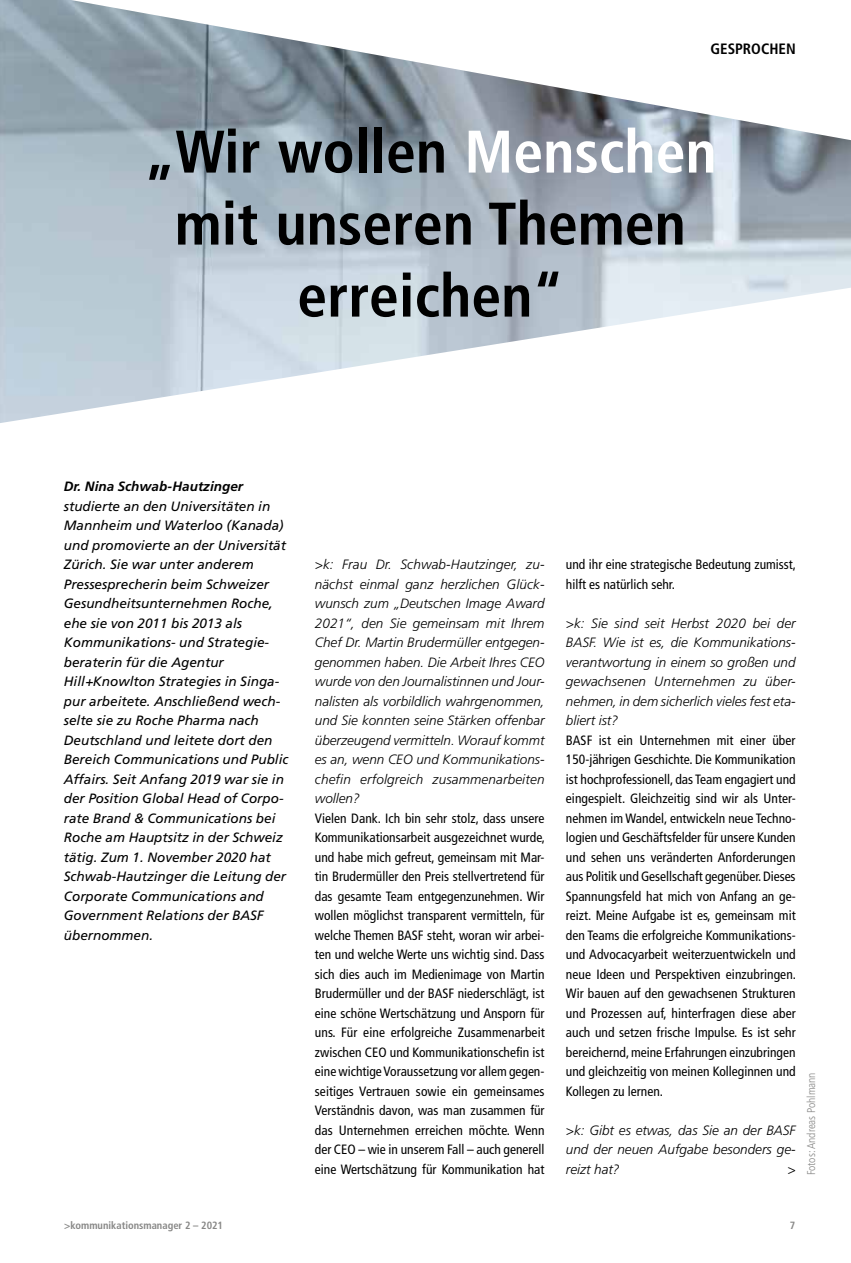
<style>
.page{position:relative;width:851px;height:1263px;background:#fff}
.page>*{position:absolute;margin:0;border:0;box-sizing:border-box;transform-origin:0 0}
.t1{font:700 condensed 60px/72px "Frutiger LT Std";color:#000;text-align:center}
.t2{font:700 condensed 15px "Frutiger LT Std";color:#000}
.t3{font:condensed 13.5px/19.5px "Frutiger LT Std";color:#000;text-align:justify}
.t4{font:italic 300 13.5px/19.5px "Frutiger LT Std";color:#000;text-align:justify}
.t5{font:italic 13.5px/19.5px "Frutiger LT Std";color:#000}
.t6{font:italic 700 13.5px "Frutiger LT Std";color:#000}
.t7{font:300 condensed 11.25px "Frutiger LT Std";color:#878786}
.t8{font:700 condensed 10.5px "Frutiger LT Std";color:#878786}
.s1{color:#fff}
</style>
<div class="page">
<img style="left:1px;top:0;width:849px;height:423px">
<img style="left:0;top:0;width:1px;height:1263px">
<p class="t2" style="left:710px;top:40px;width:87px">GESPROCHEN</p>
<h1 class="t1" style="left:144px;top:116px;width:574px">„Wir wollen <span class="s1">Menschen </span>mit unseren Themen erreichen“</h1>
<p class="t6" style="left:64px;top:479px;width:181px">Dr. Nina Schwab-Hautzinger</p>
<p class="t5" style="left:64px;top:496px;width:226px">studierte an den Universitäten in<br>Mannheim und Waterloo (Kanada) und promovierte an der Universität<br>Zürich. Sie war unter anderem<br>Pressesprecherin beim Schweizer<br>Gesundheitsunternehmen Roche, ehe sie von 2011 bis 2013 als<br>Kommunikations- und Strategie&shy;beraterin für die Agentur<br>Hill+Knowlton Strategies in Singa&shy;pur arbeitete. Anschließend wech&shy;selte sie zu Roche Pharma nach<br>Deutschland und leitete dort den<br>Bereich Communications und Public<br>Affairs. Seit Anfang 2019 war sie in der Position Global Head of Corpo&shy;rate Brand &amp; Communications bei<br>Roche am Hauptsitz in der Schweiz tätig. Zum 1. November 2020 hat<br>Schwab-Hautzinger die Leitung der<br>Corporate Communications and<br>Government Relations der BASF übernommen.</p>
<p class="t4" style="left:315px;top:555px;width:231px">&gt;k: Frau Dr. Schwab-Hautzinger, zu&shy;nächst einmal ganz herzlichen Glück&shy;wunsch zum „Deutschen Image Award 2021“, den Sie gemeinsam mit Ihrem Chef Dr. Martin Brudermüller entgegen&shy;genommen haben. Die Arbeit Ihres CEO wurde von den Journalistinnen und Jour&shy;nalisten als vorbildlich wahrgenommen, und Sie konnten seine Stärken offenbar überzeugend vermitteln. Worauf kommt es an, wenn CEO und Kommunikations&shy;chefin erfolgreich zusammenarbeiten wollen?</p>
<p class="t3" style="left:315px;top:808px;width:232px">Vielen Dank. Ich bin sehr stolz, dass unsere Kommunikationsarbeit ausgezeichnet wurde, und habe mich gefreut, gemeinsam mit Mar&shy;tin Brudermüller den Preis stellvertretend für das gesamte Team entgegenzunehmen. Wir wollen möglichst transparent vermitteln, für welche Themen BASF steht, woran wir arbei&shy;ten und welche Werte uns wichtig sind. Dass sich dies auch im Medienimage von Martin Brudermüller und der BASF niederschlägt, ist eine schöne Wertschätzung und Ansporn für uns. Für eine erfolgreiche Zusammenarbeit zwischen CEO und Kommunikationschefin ist eine wichtige Voraussetzung vor allem gegen&shy;seitiges Vertrauen sowie ein gemeinsames Verständnis davon, was man zusammen für das Unternehmen erreichen möchte. Wenn der CEO – wie in unserem Fall – auch generell eine Wertschätzung für Kommunikation hat</p>
<p class="t3" style="left:566px;top:555px;width:232px">und ihr eine strategische Bedeutung zumisst, hilft es natürlich sehr.</p>
<p class="t4" style="left:566px;top:614px;width:231px">&gt;k: Sie sind seit Herbst 2020 bei der BASF. Wie ist es, die Kommunikations&shy;verantwortung in einem so großen und gewachsenen Unternehmen zu über&shy;nehmen, in dem sicherlich vieles fest eta&shy;bliert ist?</p>
<p class="t3" style="left:566px;top:730px;width:232px">BASF ist ein Unternehmen mit einer über 150-jährigen Geschichte. Die Kommunikation ist hochprofessionell, das Team engagiert und eingespielt. Gleichzeitig sind wir als Unter&shy;nehmen im Wandel, entwickeln neue Techno&shy;logien und Geschäftsfelder für unsere Kunden und sehen uns veränderten Anforderungen aus Politik und Gesellschaft gegenüber. Dieses Spannungsfeld hat mich von Anfang an ge&shy;reizt. Meine Aufgabe ist es, gemeinsam mit den Teams die erfolgreiche Kommunikations&shy;und Advocacyarbeit weiterzuentwickeln und neue Ideen und Perspektiven einzubringen.<br>Wir bauen auf den gewachsenen Strukturen und Prozessen auf, hinterfragen diese aber auch und setzen frische Impulse. Es ist sehr bereichernd, meine Erfahrungen einzubringen und gleichzeitig von meinen Kolleginnen und Kollegen zu lernen.</p>
<p class="t4" style="left:566px;top:1120px;width:231px">&gt;k: Gibt es etwas, das Sie an der BASF und der neuen Aufgabe besonders ge&shy;reizt hat?</p>
<p class="t4" style="left:787px;top:1159px;width:10px">&gt;</p>
<p class="t7" style="left:804px;top:1175px;width:104px;rotate:-90deg">Fotos: Andreas Pohlmann</p>
<p class="t8" style="left:64px;top:1219px;width:160px">&gt;kommunikationsmanager 2 – 2021</p>
<p class="t8" style="left:789px;top:1219px;width:7px">7</p>
</div>
